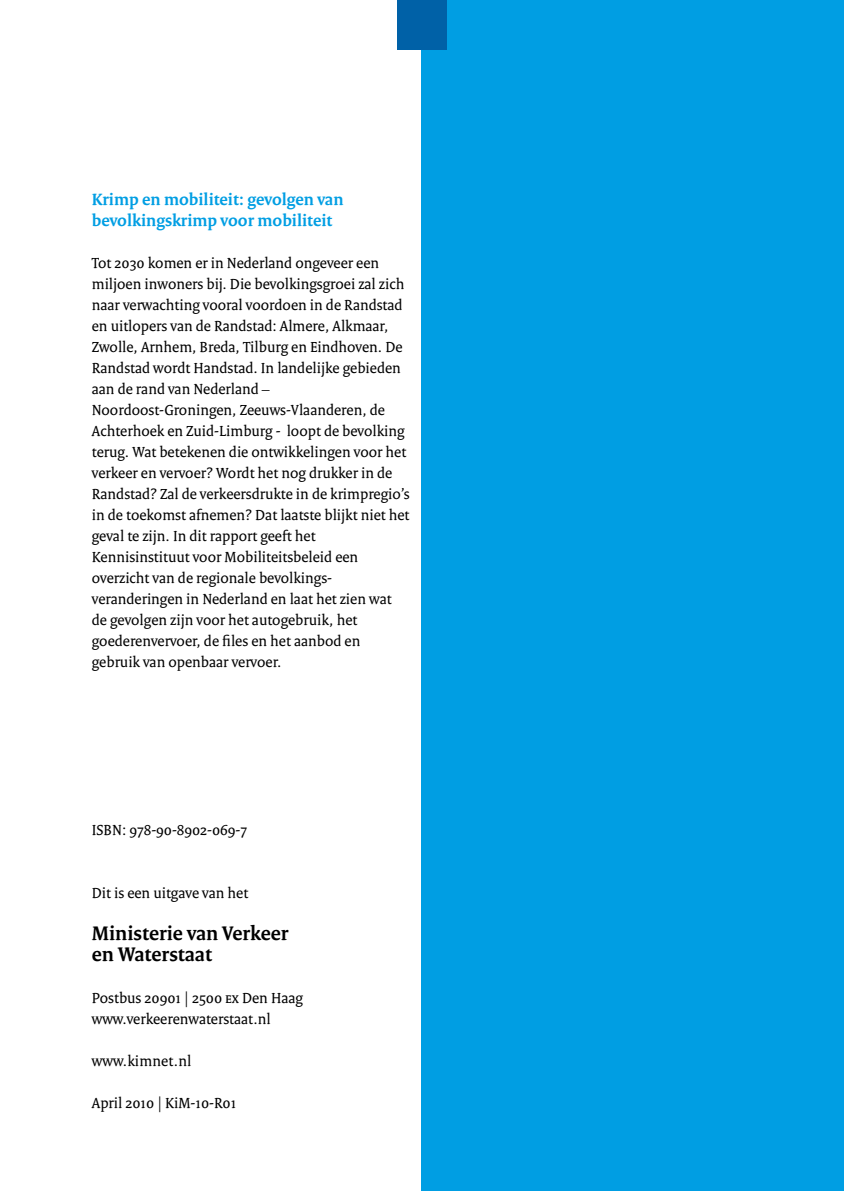
<style>
.page{position:relative;width:844px;height:1191px;background:#fff}
.page>*{position:absolute;margin:0;border:0;box-sizing:border-box;transform-origin:0 0}
.t1{font:700 21px/21px "Rijksoverheid Serif";color:#000}
.t2{font:700 17.5px/21px "Rijksoverheid Serif";color:#009ee3}
.t3{font:15.75px/21px "Rijksoverheid Serif";color:#000}
</style>
<div class="page">
<div style="left:422px;top:0;width:421px;height:1191px;background:#009ee3"></div>
<div style="left:397px;top:0;width:49px;height:50px;background:#0061a7"></div>
<p class="t2" style="left:92px;top:188px;width:253px">Krimp en mobiliteit: gevolgen van bevolkingskrimp voor mobiliteit</p>
<p class="t3" style="left:92px;top:252px;width:319px">Tot 2030 komen er in Nederland ongeveer een miljoen inwoners bij. Die bevolkingsgroei zal zich naar verwachting vooral voordoen in de Randstad en uitlopers van de Randstad: Almere, Alkmaar, Zwolle, Arnhem, Breda, Tilburg en Eindhoven. De Randstad wordt Handstad. In landelijke gebieden aan de rand van Nederland – Noordoost-Groningen, Zeeuws-Vlaanderen, de Achterhoek en Zuid-Limburg - loopt de bevolking terug. Wat betekenen die ontwikkelingen voor het verkeer en vervoer? Wordt het nog drukker in de Randstad? Zal de verkeersdrukte in de krimpregio’s in de toekomst afnemen? Dat laatste blijkt niet het geval te zijn. In dit rapport geeft het Kennisinstituut voor Mobiliteitsbeleid een overzicht van de regionale bevolkings&shy;veranderingen in Nederland en laat het zien wat de gevolgen zijn voor het autogebruik, het goederenvervoer, de files en het aanbod en gebruik van openbaar vervoer.</p>
<p class="t3" style="left:92px;top:819px;width:157px">ISBN: 978-90-8902-069-7</p>
<p class="t3" style="left:92px;top:882px;width:158px">Dit is een uitgave van het</p>
<h1 class="t1" style="left:92px;top:922px;width:198px">Ministerie van Verkeer en Waterstaat</h1>
<p class="t3" style="left:92px;top:987px;width:213px">Postbus 20901 | 2500 ex Den Haag www.verkeerenwaterstaat.nl</p>
<p class="t3" style="left:92px;top:1050px;width:101px">www.kimnet.nl</p>
<p class="t3" style="left:92px;top:1092px;width:146px">April 2010 | KiM-10-R01</p>
</div>
